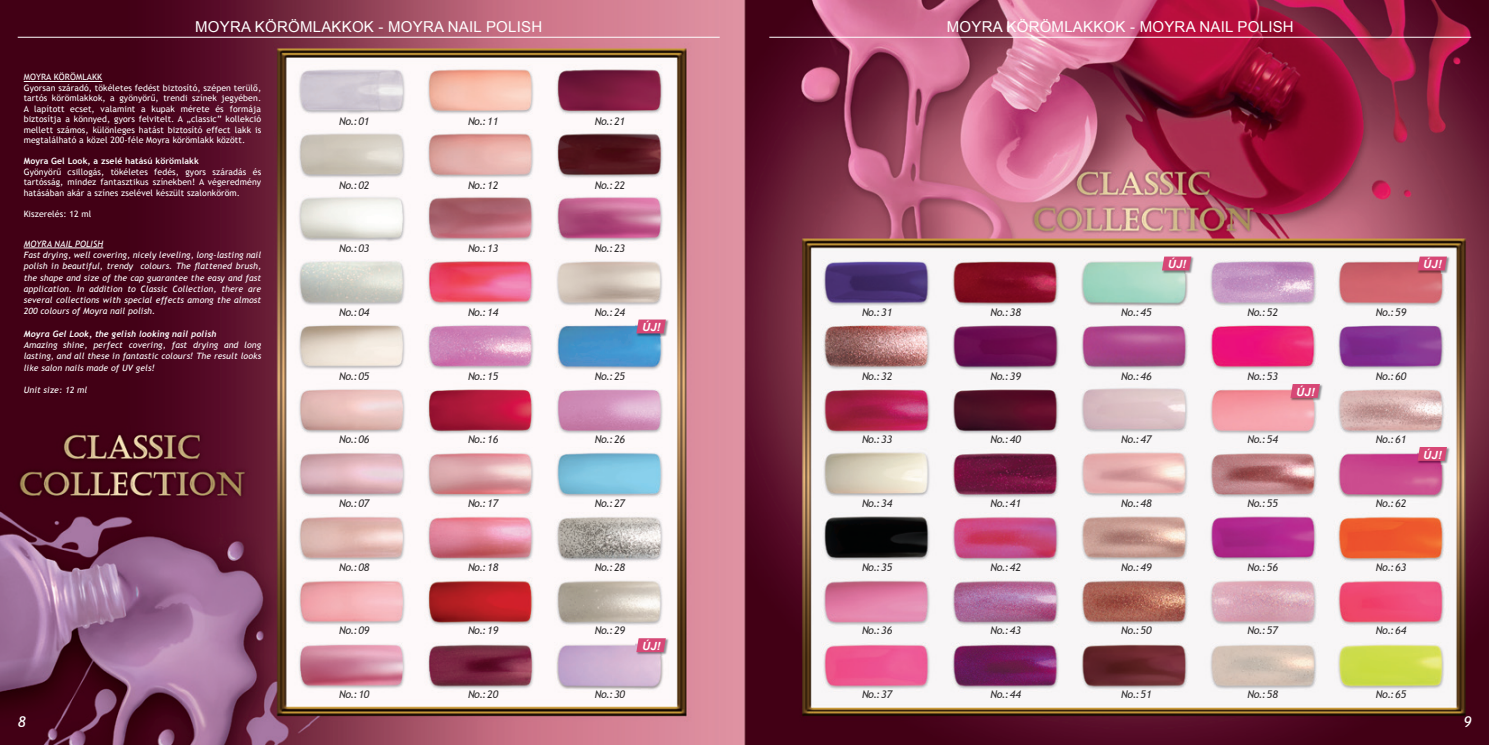
<style>
.page{position:relative;width:1489px;height:745px;background:#fff}
.page>*{position:absolute;margin:0;border:0;box-sizing:border-box;transform-origin:0 0}
.t1{font:15px "Arial";letter-spacing:.015em;color:#fff}
.t2{font:italic 15px "Trebuchet MS";color:#fff}
.t3{font:italic 700 11.25px "Arial";letter-spacing:.015em;color:#fff}
.t4{font:italic 10.62px "Trebuchet MS";letter-spacing:-.025em;color:#312f30}
.t5{font:8.75px/10.5px "Trebuchet MS";letter-spacing:.01em;color:#fff}
.t6{font:italic 8.75px/11.2px "Trebuchet MS";letter-spacing:.01em;color:#fff}
.t7{font:italic 700 8.75px "Trebuchet";letter-spacing:.01em;color:#fff}
.t8{font:700 8.75px "Trebuchet MS";letter-spacing:.01em;color:#fff}
</style>
<div class="page">
<img style="left:0;top:0;width:1488px;height:744px">
<hr style="left:24px;top:81px;width:78px;height:1px;background:#fff">
<hr style="left:24px;top:247px;width:79px;height:1px;background:#fff">
<hr style="left:18px;top:37px;width:701px;height:1px;background:#fff">
<hr style="left:769px;top:37px;width:701px;height:1px;background:#fff">
<img style="left:636px;top:637px;width:33px;height:18px">
<svg style="left:636px;top:638px;width:29px;height:13px"></svg>
<img style="left:636px;top:319px;width:33px;height:17px">
<svg style="left:636px;top:319px;width:29px;height:14px"></svg>
<img style="left:1161px;top:256px;width:33px;height:18px">
<svg style="left:1161px;top:256px;width:30px;height:14px"></svg>
<img style="left:1289px;top:383px;width:33px;height:18px">
<svg style="left:1290px;top:384px;width:29px;height:13px"></svg>
<img style="left:1416px;top:256px;width:33px;height:18px">
<svg style="left:1417px;top:256px;width:29px;height:14px"></svg>
<img style="left:1416px;top:446px;width:33px;height:18px">
<svg style="left:1417px;top:446px;width:29px;height:14px"></svg>
<h1 class="t1" style="left:195px;top:17px;width:348px">MOYRA KÖRÖMLAKKOK - MOYRA NAIL POLISH</h1>
<h1 class="t1" style="left:946px;top:17px;width:348px">MOYRA KÖRÖMLAKKOK - MOYRA NAIL POLISH</h1>
<p class="t5" style="left:24px;top:72px;width:239px">MOYRA KÖRÖMLAKK<br>Gyorsan száradó, tökéletes fedést biztosító, szépen terülő, tartós körömlakkok, a gyönyörű, trendi színek jegyében.<br>A lapított ecset, valamint a kupak mérete és formája biztosítja a könnyed, gyors felvitelt. A „classic” kollekció mellett számos, különleges hatást biztosító effect lakk is megtalálható a közel 200-féle Moyra körömlakk között.</p>
<p class="t8" style="left:24px;top:156px;width:177px">Moyra Gel Look, a zselé hatású körömlakk</p>
<p class="t5" style="left:24px;top:167px;width:239px;text-align:justify">Gyönyörű csillogás, tökéletes fedés, gyors száradás és tartósság, mindez fantasztikus színekben! A végeredmény hatásában akár a színes zselével készült szalonköröm.</p>
<p class="t5" style="left:24px;top:209px;width:69px">Kiszerelés: 12 ml</p>
<p class="t6" style="left:24px;top:238px;width:239px">MOYRA NAIL POLISH<br>Fast drying, well covering, nicely leveling, long-lasting nail polish in beautiful, trendy colours. The flattened brush, the shape and size of the cap guarantee the easy and fast application. In addition to Classic Collection, there are several collections with special effects among the almost 200 colours of Moyra nail polish.</p>
<p class="t7" style="left:24px;top:328px;width:194px">Moyra Gel Look, the gelish looking nail polish</p>
<p class="t6" style="left:24px;top:339px;width:239px;text-align:justify">Amazing shine, perfect covering, fast drying and long lasting, and all these in fantastic colours! The result looks like salon nails made of UV gels!</p>
<p class="t6" style="left:24px;top:384px;width:65px">Unit size: 12 ml</p>
<p class="t4" style="left:339px;top:115px;width:32px">No.:01</p>
<p class="t4" style="left:339px;top:178px;width:32px">No.:02</p>
<p class="t4" style="left:339px;top:242px;width:32px">No.:03</p>
<p class="t4" style="left:339px;top:305px;width:32px">No.:04</p>
<p class="t4" style="left:339px;top:369px;width:32px">No.:05</p>
<p class="t4" style="left:468px;top:115px;width:32px">No.:11</p>
<p class="t4" style="left:594px;top:115px;width:32px">No.:21</p>
<p class="t4" style="left:468px;top:178px;width:32px">No.:12</p>
<p class="t4" style="left:594px;top:178px;width:32px">No.:22</p>
<p class="t4" style="left:468px;top:242px;width:32px">No.:13</p>
<p class="t4" style="left:594px;top:242px;width:32px">No.:23</p>
<p class="t4" style="left:468px;top:305px;width:32px">No.:14</p>
<p class="t4" style="left:594px;top:305px;width:32px">No.:24</p>
<p class="t3" style="left:642px;top:319px;width:20px">ÚJ!</p>
<p class="t4" style="left:468px;top:369px;width:32px">No.:15</p>
<p class="t4" style="left:594px;top:369px;width:32px">No.:25</p>
<p class="t4" style="left:862px;top:305px;width:32px">No.:31</p>
<p class="t4" style="left:862px;top:369px;width:32px">No.:32</p>
<p class="t4" style="left:990px;top:305px;width:32px">No.:38</p>
<p class="t4" style="left:990px;top:369px;width:32px">No.:39</p>
<p class="t4" style="left:1121px;top:305px;width:32px">No.:45</p>
<p class="t3" style="left:1167px;top:256px;width:20px">ÚJ!</p>
<p class="t4" style="left:1121px;top:369px;width:32px">No.:46</p>
<p class="t4" style="left:1247px;top:305px;width:32px">No.:52</p>
<p class="t4" style="left:1247px;top:369px;width:32px">No.:53</p>
<p class="t3" style="left:1296px;top:384px;width:20px">ÚJ!</p>
<p class="t4" style="left:1375px;top:305px;width:32px">No.:59</p>
<p class="t3" style="left:1423px;top:256px;width:20px">ÚJ!</p>
<p class="t4" style="left:1375px;top:369px;width:32px">No.:60</p>
<p class="t4" style="left:339px;top:433px;width:32px">No.:06</p>
<p class="t4" style="left:468px;top:433px;width:32px">No.:16</p>
<p class="t4" style="left:594px;top:433px;width:32px">No.:26</p>
<p class="t4" style="left:862px;top:433px;width:32px">No.:33</p>
<p class="t4" style="left:990px;top:433px;width:32px">No.:40</p>
<p class="t4" style="left:1121px;top:433px;width:32px">No.:47</p>
<p class="t4" style="left:1247px;top:433px;width:32px">No.:54</p>
<p class="t4" style="left:1375px;top:433px;width:32px">No.:61</p>
<p class="t3" style="left:1423px;top:447px;width:20px">ÚJ!</p>
<p class="t4" style="left:339px;top:496px;width:32px">No.:07</p>
<p class="t4" style="left:468px;top:496px;width:32px">No.:17</p>
<p class="t4" style="left:594px;top:496px;width:32px">No.:27</p>
<p class="t4" style="left:862px;top:496px;width:32px">No.:34</p>
<p class="t4" style="left:990px;top:496px;width:32px">No.:41</p>
<p class="t4" style="left:1121px;top:496px;width:32px">No.:48</p>
<p class="t4" style="left:1247px;top:496px;width:32px">No.:55</p>
<p class="t4" style="left:1375px;top:496px;width:32px">No.:62</p>
<p class="t4" style="left:339px;top:560px;width:32px">No.:08</p>
<p class="t4" style="left:468px;top:560px;width:32px">No.:18</p>
<p class="t4" style="left:594px;top:560px;width:32px">No.:28</p>
<p class="t4" style="left:862px;top:560px;width:32px">No.:35</p>
<p class="t4" style="left:990px;top:560px;width:32px">No.:42</p>
<p class="t4" style="left:1121px;top:560px;width:32px">No.:49</p>
<p class="t4" style="left:1247px;top:560px;width:32px">No.:56</p>
<p class="t4" style="left:1375px;top:560px;width:32px">No.:63</p>
<p class="t4" style="left:339px;top:623px;width:32px">No.:09</p>
<p class="t4" style="left:468px;top:623px;width:32px">No.:19</p>
<p class="t4" style="left:594px;top:623px;width:32px">No.:29</p>
<p class="t4" style="left:862px;top:623px;width:32px">No.:36</p>
<p class="t4" style="left:990px;top:623px;width:32px">No.:43</p>
<p class="t4" style="left:1121px;top:623px;width:32px">No.:50</p>
<p class="t4" style="left:1247px;top:623px;width:32px">No.:57</p>
<p class="t4" style="left:1375px;top:623px;width:32px">No.:64</p>
<p class="t3" style="left:642px;top:638px;width:20px">ÚJ!</p>
<p class="t4" style="left:339px;top:687px;width:32px">No.:10</p>
<p class="t4" style="left:468px;top:687px;width:32px">No.:20</p>
<p class="t4" style="left:594px;top:687px;width:32px">No.:30</p>
<p class="t4" style="left:862px;top:687px;width:32px">No.:37</p>
<p class="t4" style="left:990px;top:687px;width:32px">No.:44</p>
<p class="t4" style="left:1121px;top:687px;width:32px">No.:51</p>
<p class="t4" style="left:1247px;top:687px;width:32px">No.:58</p>
<p class="t4" style="left:1375px;top:687px;width:32px">No.:65</p>
<h1 class="t2" style="left:18px;top:712px;width:9px">8</h1>
<h1 class="t2" style="left:1463px;top:712px;width:9px">9</h1>
</div>
